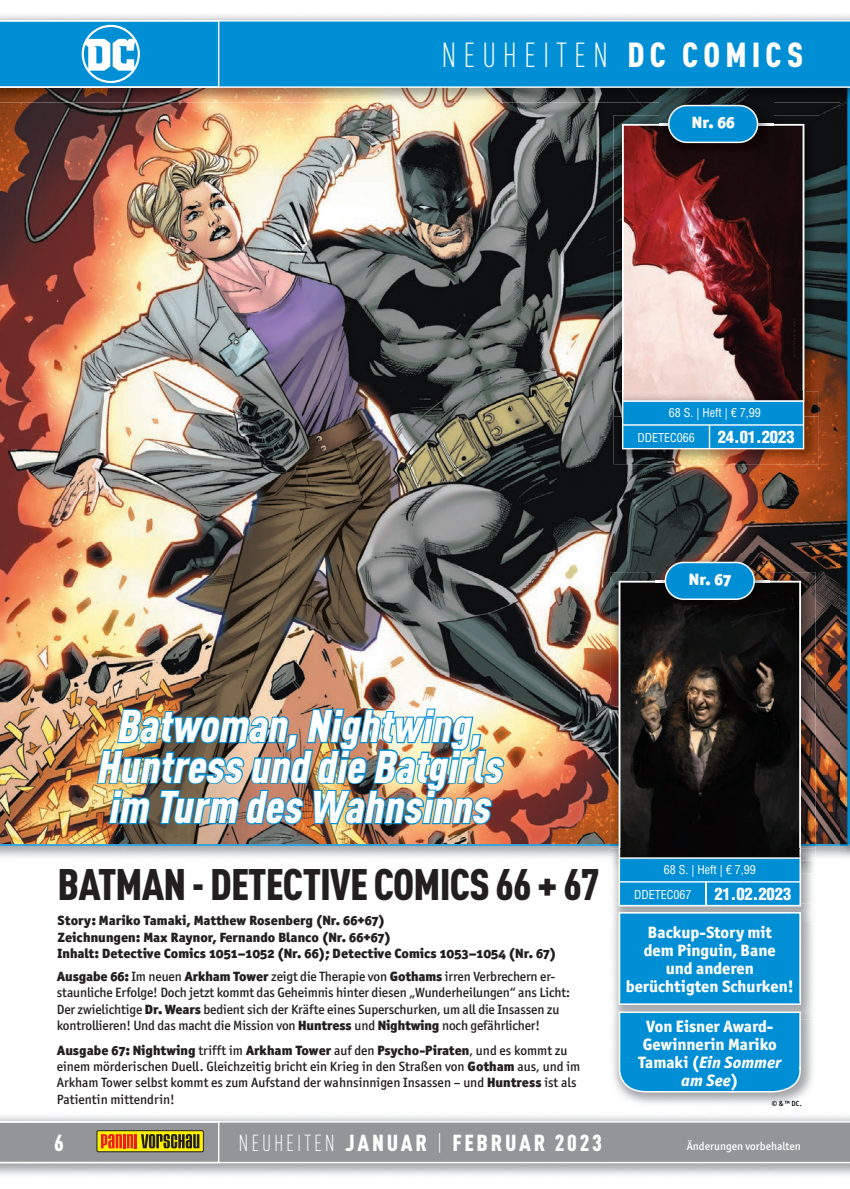
<style>
.page{position:relative;width:850px;height:1189px;background:#fff}
.page>*{position:absolute;margin:0;border:0;box-sizing:border-box;transform-origin:0 0}
.t1{font:italic 900 45px/40.5px "DIN Cond";color:#fff;text-align:center}
.t2{font:900 43.5px "DIN Cond";letter-spacing:-.02em;color:#231f20}
.t3{font:300 34.35px "DIN Cond";letter-spacing:.2em;color:#fff}
.t4{font:900 22.8px "DIN Cond";letter-spacing:.12em;color:#fff}
.t5{font:800 16.5px/18px "Officina San ITC";color:#fff;text-align:center}
.t6{font:16.5px/18px "Officina San ITC Extra Bold Ital OS";color:#fff;text-align:center}
.t7{font:900 condensed 16.5px "Helvetica";color:#fff}
.t8{font:16.5px "Officina San ITC Black OS";color:#fff}
.t9{font:13.5px/16.2px "Officina San ITC Medium OS";letter-spacing:-.01em;color:#231f20}
.t10{font:13.5px/16.5px "Officina San ITC Black OS";color:#231f20}
.t11{font:condensed 12px "Helvetica";color:#fff}
.t12{font:11.4px "Officina San ITC Medium OS";color:#fff}
.t13{font:7.5px "Officina San ITC Medium OS";color:#000}
.s1{font-weight:900}
.s2{font-family:"Officina San ITC Black OS"}
.s3{font-family:"Officina San ITC Medium OS"}
.s4{font-family:"Officina San ITC";font-weight:800}
.s5{font-weight:300}
</style>
<div class="page">
<img style="left:0;top:845px;width:840px;height:13px">
<img style="left:0;top:102px;width:840px;height:743px">
<img style="left:96px;top:707px;width:409px;height:121px">
<img style="left:613px;top:115px;width:206px;height:277px">
<svg style="left:622px;top:124px;width:182px;height:268px;background:#835554"></svg>
<img style="left:659px;top:102px;width:114px;height:56px">
<div style="left:669px;top:106px;width:88px;height:36px;background:#008fd5;border-radius:18px"></div>
<div style="left:668px;top:105px;width:90px;height:38px;border:2px solid #fff;border-radius:18px"></div>
<img style="left:613px;top:416px;width:206px;height:48px">
<img style="left:613px;top:392px;width:206px;height:24px">
<img style="left:622px;top:392px;width:182px;height:8px">
<div style="left:622px;top:401px;width:181px;height:47px;background:#008fd5"></div>
<div style="left:622px;top:400px;width:182px;height:49px;border:1px solid #fff"></div>
<svg style="left:709px;top:425px;width:1px;height:23px"></svg>
<hr style="left:623px;top:424px;width:181px;height:1px;background:#fff">
<img style="left:610px;top:572px;width:205px;height:331px">
<img style="left:610px;top:844px;width:205px;height:1px">
<svg style="left:619px;top:581px;width:182px;height:267px;background:#211e1b"></svg>
<img style="left:656px;top:553px;width:113px;height:61px">
<img style="left:656px;top:581px;width:113px;height:1px">
<div style="left:665px;top:562px;width:89px;height:37px;background:#008fd5;border-radius:18px"></div>
<div style="left:664px;top:561px;width:91px;height:39px;border:2px solid #fff;border-radius:18px"></div>
<img style="left:610px;top:848px;width:205px;height:25px">
<img style="left:619px;top:848px;width:182px;height:9px">
<img style="left:840px;top:102px;width:8px;height:743px">
<svg style="left:848px;top:102px;width:2px;height:742px"></svg>
<img style="left:613px;top:921px;width:200px;height:81px">
<img style="left:613px;top:903px;width:199px;height:18px">
<svg style="left:618px;top:857px;width:183px;height:49px;background:#1a99d7"></svg>
<div style="left:619px;top:912px;width:182px;height:90px;background:#008fd5"></div>
<img style="left:613px;top:1019px;width:200px;height:86px">
<img style="left:613px;top:1002px;width:200px;height:17px">
<img style="left:619px;top:1002px;width:182px;height:2px">
<svg style="left:618px;top:1010px;width:183px;height:83px;background:#1395d5"></svg>
<img style="left:0;top:88px;width:850px;height:14px">
<img style="left:659px;top:96px;width:114px;height:6px">
<div style="left:219px;top:20px;width:631px;height:68px;background:#008fd5"></div>
<svg style="left:0;top:1121px;width:850px;height:41px;background:#9a9993"></svg>
<svg style="left:0;top:21px;width:218px;height:66px;background:#209dda"></svg>
<h3 class="t3" style="left:441px;top:35px;width:363px">NEUHEITEN <span class="s1">DC COMICS</span></h3>
<p class="t8" style="left:692px;top:112px;width:44px">Nr. 66</p>
<p class="t11" style="left:669px;top:405px;width:94px">68 S. | Heft | € 7,99</p>
<p class="t11" style="left:637px;top:430px;width:59px">DDETEC066</p>
<p class="t7" style="left:717px;top:426px;width:78px">24.01.2023</p>
<p class="t8" style="left:689px;top:568px;width:44px">Nr. 67</p>
<h1 class="t1" style="left:96px;top:704px;width:416px">Batwoman,Nightwing,<br>Huntress und die Batgirls im Turm des Wahnsinns</h1>
<h2 class="t2" style="left:58px;top:857px;width:543px">BATMAN - DETECTIVE COMICS 66 + 67</h2>
<p class="t10" style="left:58px;top:912px;width:500px">Story: Mariko Tamaki, Matthew Rosenberg (Nr. 66+67)<br>Zeichnungen: Max Raynor, Fernando Blanco (Nr. 66+67)<br>Inhalt: Detective Comics 1051–1052 (Nr. 66); Detective Comics 1053–1054 (Nr. 67)</p>
<p class="t9" style="left:57px;top:968px;width:515px"><span class="s2">Ausgabe 66:</span> Im neuen <span class="s2">Arkham Tower</span> zeigt die Therapie von <span class="s2">Gothams</span> irren Verbrechern er&shy;staunliche Erfolge! Doch jetzt kommt das Geheimnis hinter diesen „Wunderheilungen“ ans Licht:<br>Der zwielichtige <span class="s2">Dr. Wears</span> bedient sich der Kräfte eines Superschurken, um all die Insassen zu kontrollieren! Und das macht die Mission von <span class="s2">Huntress</span> und <span class="s2">Nightwing</span> noch gefährlicher!</p>
<p class="t10" style="left:57px;top:1041px;width:512px">Ausgabe 67: Nightwing <span class="s3">trifft im</span> Arkham Tower <span class="s3">auf den</span> Psycho-Piraten<span class="s3">, und es kommt zu</span></p>
<p class="t9" style="left:57px;top:1058px;width:525px">einem mörderischen Duell. Gleichzeitig bricht ein Krieg in den Straßen von <span class="s2">Gotham</span> aus, und im<br>Arkham Tower selbst kommt es zum Aufstand der wahnsinnigen Insassen – und <span class="s2">Huntress</span> ist als<br>Patientin mittendrin!</p>
<p class="t11" style="left:664px;top:862px;width:94px">68 S. | Heft | € 7,99</p>
<p class="t11" style="left:634px;top:886px;width:59px">DDETEC067</p>
<p class="t7" style="left:714px;top:883px;width:78px">21.02.2023</p>
<p class="t5" style="left:626px;top:923px;width:169px">Backup-Story mit<br>dem Pinguin, Bane<br>und anderen berüchtigten Schurken!</p>
<p class="t5" style="left:643px;top:1016px;width:136px;text-align:left">Von Eisner Award-<br>Gewinnerin Mariko</p>
<p class="t6" style="left:638px;top:1052px;width:144px"><span class="s4">Tamaki (</span>Ein Sommer am See<span class="s4">)</span></p>
<p class="t13" style="left:772px;top:1099px;width:32px">© &amp; ™ DC.</p>
<h3 class="t4" style="left:239px;top:1128px;width:365px"><span class="s5">NEUHEITEN</span> JANUAR <span class="s5">|</span> FEBRUAR 2023</h3>
<h3 class="t4" style="left:54px;top:1128px;width:11px">6</h3>
<p class="t12" style="left:687px;top:1139px;width:116px">Änderungen vorbehalten</p>
</div>
